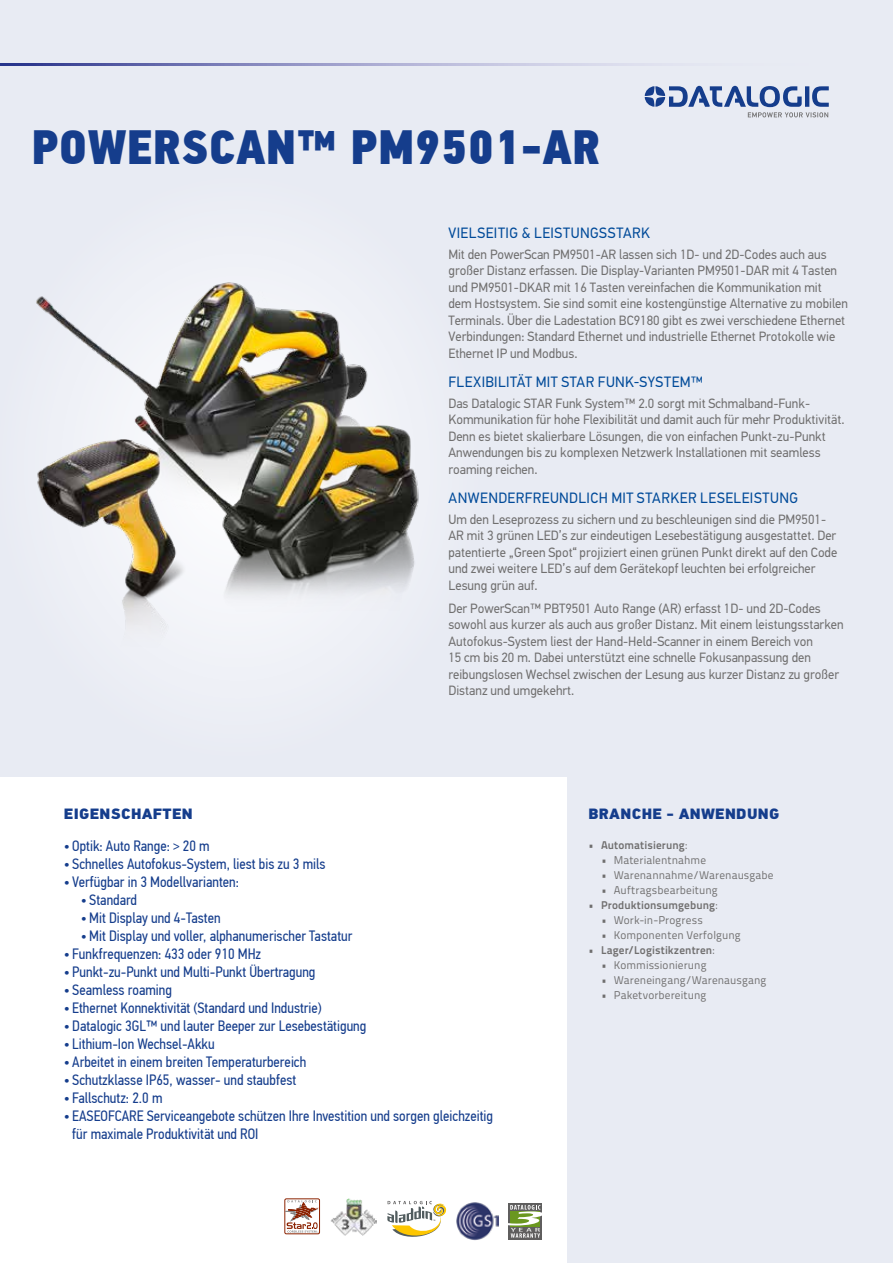
<style>
.page{position:relative;width:893px;height:1263px;background:#e8ebf3}
.page>*{position:absolute;margin:0;border:0;box-sizing:border-box;transform-origin:0 0}
.t1{font:48px "PF Din Text Cond Pro X Black";letter-spacing:.01em;color:#153d8c}
.t2{font:15px/18px "PF Din Text Cond Pro";color:#153d8c}
.t3{font:15px "PF Din Text Pro";letter-spacing:.03em;color:#004a99;scale:.96 1}
.t4{font:900 15px "PF Din Text Pro";letter-spacing:.02em;color:#153d8c}
.t5{font:13.5px/16.5px "PF Din Text Pro";color:#706f6f;scale:.96 1}
.t6{font:11.25px "Titillium Text 22 L";letter-spacing:.01em;color:#706f6f}
.t7{font:700 11.25px "Titillium Text 22 L";letter-spacing:.01em;color:#706f6f}
.s1{font-weight:400}
</style>
<div class="page">
<svg style="left:0;top:64px;width:645px;height:1px"></svg>
<svg style="left:645px;top:86px;width:184px;height:31px"></svg>
<div style="left:0;top:777px;width:567px;height:486px;background:#fff"></div>
<img style="left:456px;top:1202px;width:42px;height:38px">
<div style="left:509px;top:1203px;width:33px;height:36px;background:#5f5e5e"></div>
<svg style="left:508px;top:1205px;width:34px;height:33px"></svg>
<svg style="left:387px;top:1201px;width:60px;height:36px"></svg>
<img style="left:331px;top:1199px;width:46px;height:36px">
<div style="left:284px;top:1198px;width:36px;height:36px;border:1px solid #8b2201;border-radius:2px"></div>
<svg style="left:284px;top:1200px;width:35px;height:33px"></svg>
<img style="left:36px;top:282px;width:383px;height:350px">
<h1 class="t1" style="left:32px;top:117px;width:570px">POWERSCAN™ PM9501-AR</h1>
<p class="t3" style="left:448px;top:224px;width:211px">VIELSEITIG &amp; LEISTUNGSSTARK</p>
<p class="t5" style="left:448px;top:246px;width:418px">Mit den PowerScan PM9501-AR lassen sich 1D- und 2D-Codes auch aus großer Distanz erfassen. Die Display-Varianten PM9501-DAR mit 4 Tasten und PM9501-DKAR mit 16 Tasten vereinfachen die Kommunikation mit dem Hostsystem. Sie sind somit eine kostengünstige Alternative zu mobilen Terminals. Über die Ladestation BC9180 gibt es zwei verschiedene Ethernet Verbindungen: Standard Ethernet und industrielle Ethernet Protokolle wie Ethernet IP und Modbus.</p>
<p class="t3" style="left:448px;top:373px;width:267px">FLEXIBILITÄT MIT STAR FUNK-SYSTEM™</p>
<p class="t5" style="left:448px;top:395px;width:414px">Das Datalogic STAR Funk System™ 2.0 sorgt mit Schmalband-Funk-Kommunikation für hohe Flexibilität und damit auch für mehr Produktivität.<br>Denn es bietet skalierbare Lösungen, die von einfachen Punkt-zu-Punkt Anwendungen bis zu komplexen Netzwerk Installationen mit seamless roaming reichen.</p>
<p class="t3" style="left:448px;top:489px;width:366px">ANWENDERFREUNDLICH MIT STARKER LESELEISTUNG</p>
<p class="t5" style="left:448px;top:511px;width:407px">Um den Leseprozess zu sichern und zu beschleunigen sind die PM9501- AR mit 3 grünen LED’s zur eindeutigen Lesebestätigung ausgestattet. Der patentierte „Green Spot“ projiziert einen grünen Punkt direkt auf den Code und zwei weitere LED’s auf dem Gerätekopf leuchten bei erfolgreicher Lesung grün auf.</p>
<p class="t5" style="left:448px;top:600px;width:413px">Der PowerScan™ PBT9501 Auto Range (AR) erfasst 1D- und 2D-Codes sowohl aus kurzer als auch aus großer Distanz. Mit einem leistungsstarken Autofokus-System liest der Hand-Held-Scanner in einem Bereich von<br>15 cm bis 20 m. Dabei unterstützt eine schnelle Fokusanpassung den reibungslosen Wechsel zwischen der Lesung aus kurzer Distanz zu großer Distanz und umgekehrt.</p>
<p class="t4" style="left:64px;top:804px;width:130px">EIGENSCHAFTEN</p>
<p class="t2" style="left:64px;top:836px;width:148px">• Optik: Auto Range: &gt; 20 m</p>
<p class="t2" style="left:64px;top:854px;width:263px">• Schnelles Autofokus-System, liest bis zu 3 mils</p>
<p class="t2" style="left:64px;top:872px;width:177px">• Verfügbar in 3 Modellvarianten:</p>
<p class="t2" style="left:81px;top:890px;width:58px">• Standard</p>
<p class="t2" style="left:81px;top:908px;width:141px">• Mit Display und 4-Tasten</p>
<p class="t2" style="left:81px;top:926px;width:273px">• Mit Display und voller, alphanumerischer Tastatur</p>
<p class="t2" style="left:64px;top:944px;width:199px">• Funkfrequenzen: 433 oder 910 MHz</p>
<p class="t2" style="left:64px;top:962px;width:253px">• Punkt-zu-Punkt und Multi-Punkt Übertragung</p>
<p class="t2" style="left:64px;top:980px;width:110px">• Seamless roaming</p>
<p class="t2" style="left:64px;top:998px;width:259px">• Ethernet Konnektivität (Standard und Industrie)</p>
<p class="t2" style="left:64px;top:1016px;width:304px">• Datalogic 3GL™ und lauter Beeper zur Lesebestätigung</p>
<p class="t2" style="left:64px;top:1034px;width:153px">• Lithium-Ion Wechsel-Akku</p>
<p class="t2" style="left:64px;top:1052px;width:244px">• Arbeitet in einem breiten Temperaturbereich</p>
<p class="t2" style="left:64px;top:1070px;width:234px">• Schutzklasse IP65, wasser- und staubfest</p>
<p class="t2" style="left:64px;top:1088px;width:100px">• Fallschutz: 2.0 m</p>
<p class="t2" style="left:72px;top:1106px;width:422px;text-indent:-9px">• EASEOFCARE Serviceangebote schützen Ihre Investition und sorgen gleichzeitig für maximale Produktivität und ROI</p>
<p class="t4" style="left:588px;top:804px;width:192px">BRANCHE - ANWENDUNG</p>
<p class="t7" style="left:588px;top:836px;width:100px">• Automatisierung<span class="s1">:</span></p>
<p class="t6" style="left:601px;top:852px;width:107px">• Materialentnahme</p>
<p class="t6" style="left:601px;top:867px;width:174px">• Warenannahme/Warenausgabe</p>
<p class="t6" style="left:601px;top:882px;width:118px">• Auftragsbearbeitung</p>
<p class="t7" style="left:588px;top:896px;width:131px">• Produktionsumgebung<span class="s1">:</span></p>
<p class="t6" style="left:601px;top:912px;width:103px">• Work-in-Progress</p>
<p class="t6" style="left:601px;top:927px;width:141px">• Komponenten Verfolgung</p>
<p class="t7" style="left:588px;top:941px;width:128px">• Lager/Logistikzentren<span class="s1">:</span></p>
<p class="t6" style="left:601px;top:957px;width:107px">• Kommissionierung</p>
<p class="t6" style="left:601px;top:972px;width:167px">• Wareneingang/Warenausgang</p>
<p class="t6" style="left:601px;top:987px;width:107px">• Paketvorbereitung</p>
</div>
